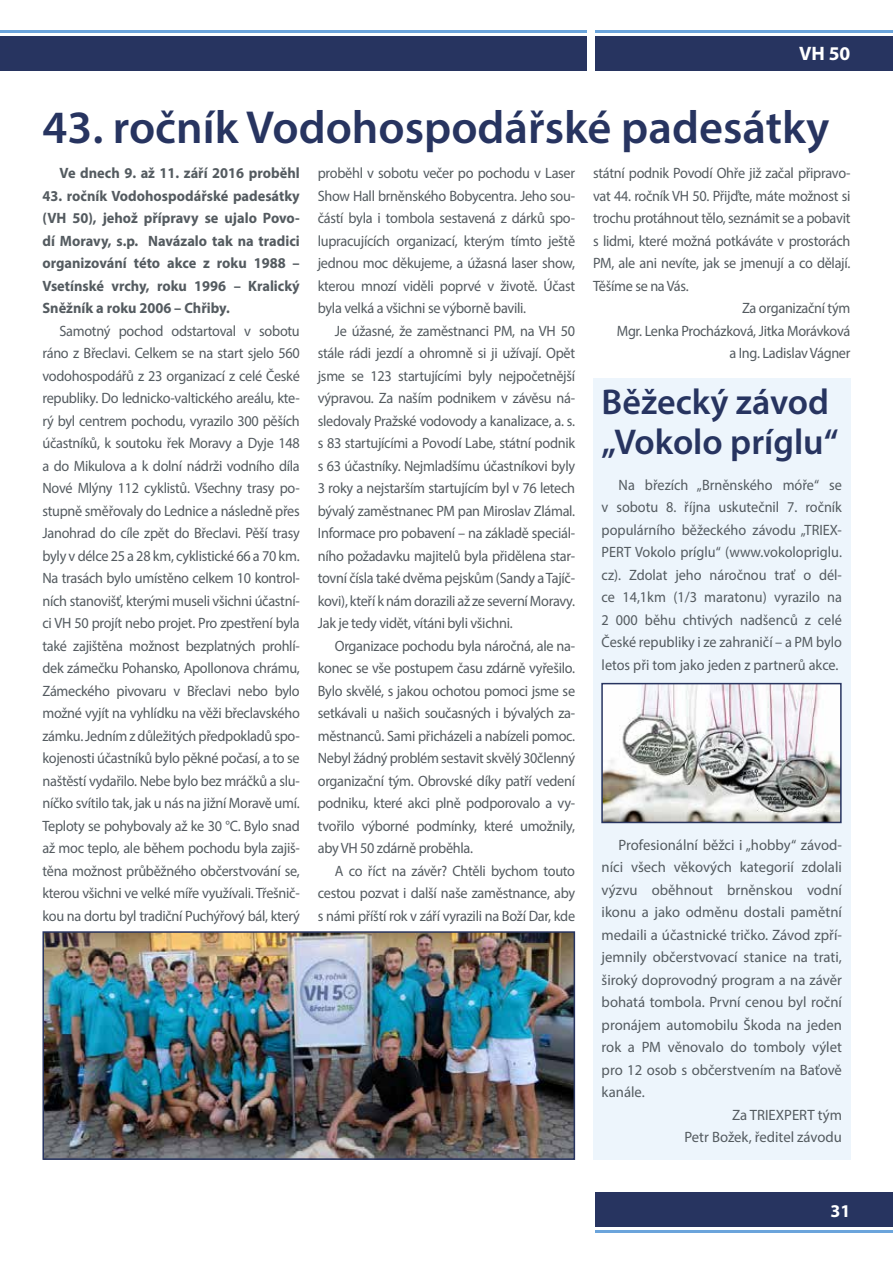
<style>
.page{position:relative;width:893px;height:1263px;background:#fff}
.page>*{position:absolute;margin:0;border:0;box-sizing:border-box;transform-origin:0 0}
.t1{font:600 46.5px "Myriad Pro";color:#273460}
.t2{font:600 36px/40.5px "Myriad Pro";color:#273460}
.t3{font:700 19.5px "Myriad Pro";color:#fff}
.t4{font:700 18px "Myriad Pro";color:#fff}
.t5{font:15px/22.5px "Myriad Pro";letter-spacing:-.02em;color:#545b60;text-align:justify;scale:.95 1}
.t6{font:15px "Myriad Pro";color:#545b60}
.t7{font:700 15px/22.5px "Myriad Pro";color:#545b60;text-align:justify;scale:.96 1}
.t8{font:15px "Myriad Pro";letter-spacing:-.02em;color:#545b60}
</style>
<div class="page">
<div style="left:0;top:36px;width:587px;height:34px;background:#273460"></div>
<hr style="left:0;top:30px;width:587px;height:3px;background:#6ba4db">
<div style="left:595px;top:36px;width:298px;height:34px;background:#273460"></div>
<hr style="left:595px;top:30px;width:298px;height:3px;background:#6ba4db">
<div style="left:595px;top:1193px;width:298px;height:34px;background:#273460"></div>
<hr style="left:595px;top:1230px;width:298px;height:3px;background:#6ba4db">
<img style="left:45px;top:934px;width:527px;height:223px">
<div style="left:42px;top:931px;width:533px;height:229px;border:2px solid #273460"></div>
<div style="left:593px;top:378px;width:257px;height:782px;background:#edf5fc"></div>
<img style="left:604px;top:686px;width:235px;height:134px">
<div style="left:601px;top:683px;width:241px;height:140px;border:2px solid #273460"></div>
<h3 class="t3" style="left:799px;top:41px;width:53px">VH 50</h3>
<h1 class="t1" style="left:42px;top:98px;width:788px">43. ročník Vodohospodářské padesátky</h1>
<p class="t7" style="left:59px;top:161px;width:252px">Ve dnech 9. až 11. září 2016 proběhl</p>
<p class="t7" style="left:42px;top:184px;width:270px">43. ročník Vodohospodářské padesátky (VH 50), jehož přípravy se ujalo Povo&shy;dí Moravy, s.p. Navázalo tak na tradici organizování této akce z roku 1988 – Vsetínské vrchy, roku 1996 – Kralický Sněžník a roku 2006 – Chřiby.</p>
<p class="t5" style="left:42px;top:319px;width:272px;text-indent:17px">Samotný pochod odstartoval v sobotu ráno z Břeclavi. Celkem se na start sjelo 560 vodohospodářů z 23 organizací z celé České republiky. Do lednicko-valtického areálu, kte&shy;rý byl centrem pochodu, vyrazilo 300 pěších účastníků, k soutoku řek Moravy a Dyje 148 a do Mikulova a k dolní nádrži vodního díla Nové Mlýny 112 cyklistů. Všechny trasy po&shy;stupně směřovaly do Lednice a následně přes Janohrad do cíle zpět do Břeclavi. Pěší trasy byly v délce 25 a 28 km, cyklistické 66 a 70 km.<br>Na trasách bylo umístěno celkem 10 kontrol&shy;ních stanovišť, kterými museli všichni účastní&shy;ci VH 50 projít nebo projet. Pro zpestření byla také zajištěna možnost bezplatných prohlí&shy;dek zámečku Pohansko, Apollonova chrámu, Zámeckého pivovaru v Břeclavi nebo bylo možné vyjít na vyhlídku na věži břeclavského zámku. Jedním z důležitých předpokladů spo&shy;kojenosti účastníků bylo pěkné počasí, a to se naštěstí vydařilo. Nebe bylo bez mráčků a slu&shy;níčko svítilo tak, jak u nás na jižní Moravě umí.<br>Teploty se pohybovaly až ke 30 °C. Bylo snad až moc teplo, ale během pochodu byla zajiš&shy;těna možnost průběžného občerstvování se, kterou všichni ve velké míře využívali. Třešnič&shy;kou na dortu byl tradiční Puchýřový bál, který</p>
<p class="t5" style="left:318px;top:162px;width:272px">proběhl v sobotu večer po pochodu v Laser Show Hall brněnského Bobycentra. Jeho sou&shy;částí byla i tombola sestavená z dárků spo&shy;lupracujících organizací, kterým tímto ještě jednou moc děkujeme, a úžasná laser show, kterou mnozí viděli poprvé v životě. Účast byla velká a všichni se výborně bavili.</p>
<p class="t5" style="left:318px;top:319px;width:272px;text-indent:17px">Je úžasné, že zaměstnanci PM, na VH 50 stále rádi jezdí a ohromně si ji užívají. Opět jsme se 123 startujícími byly nejpočetnější výpravou. Za naším podnikem v závěsu ná&shy;sledovaly Pražské vodovody a kanalizace, a. s. s 83 startujícími a Povodí Labe, státní podnik s 63 účastníky. Nejmladšímu účastníkovi byly 3 roky a nejstarším startujícím byl v 76 letech bývalý zaměstnanec PM pan Miroslav Zlámal.<br>Informace pro pobavení – na základě speciál&shy;ního požadavku majitelů byla přidělena star&shy;tovní čísla také dvěma pejskům (Sandy a Tajíč&shy;kovi), kteří k nám dorazili až ze severní Moravy.<br>Jak je tedy vidět, vítáni byli všichni.</p>
<p class="t5" style="left:318px;top:634px;width:272px;text-indent:17px">Organizace pochodu byla náročná, ale na&shy;konec se vše postupem času zdárně vyřešilo.<br>Bylo skvělé, s jakou ochotou pomoci jsme se setkávali u našich současných i bývalých za&shy;městnanců. Sami přicházeli a nabízeli pomoc.<br>Nebyl žádný problém sestavit skvělý 30členný organizační tým. Obrovské díky patří vedení podniku, které akci plně podporovalo a vy&shy;tvořilo výborné podmínky, které umožnily, aby VH 50 zdárně proběhla.</p>
<p class="t5" style="left:318px;top:859px;width:272px;text-indent:17px">A co říct na závěr? Chtěli bychom touto cestou pozvat i další naše zaměstnance, aby s námi příští rok v září vyrazili na Boží Dar, kde</p>
<p class="t5" style="left:593px;top:162px;width:272px">státní podnik Povodí Ohře již začal připravo-</p>
<p class="t5" style="left:593px;top:184px;width:272px">vat 44. ročník VH 50. Přijďte, máte možnost si</p>
<p class="t5" style="left:593px;top:207px;width:272px">trochu protáhnout tělo, seznámit se a pobavit</p>
<p class="t5" style="left:593px;top:229px;width:272px">s lidmi, které možná potkáváte v prostorách</p>
<p class="t5" style="left:593px;top:252px;width:272px">PM, ale ani nevíte, jak se jmenují a co dělají.</p>
<p class="t5" style="left:593px;top:274px;width:102px">Těšíme se na Vás.</p>
<p class="t5" style="left:742px;top:297px;width:116px">Za organizační tým</p>
<p class="t5" style="left:617px;top:319px;width:247px">Mgr. Lenka Procházková, Jitka Morávková</p>
<p class="t5" style="left:729px;top:342px;width:129px">a Ing. Ladislav Vágner</p>
<h2 class="t2" style="left:602px;top:381px;width:238px">Běžecký závod „Vokolo príglu“</h2>
<p class="t5" style="left:602px;top:473px;width:254px;text-indent:17px">Na březích „Brněnského móře“ se v sobotu 8. října uskutečnil 7. ročník populárního běžeckého závodu „TRIEX-PERT Vokolo príglu“ (www.vokolopriglu. cz). Zdolat jeho náročnou trať o dél&shy;ce 14,1km (1/3 maratonu) vyrazilo na 2 000 běhu chtivých nadšenců z celé České republiky i ze zahraničí – a PM bylo letos při tom jako jeden z partnerů akce.</p>
<p class="t6" style="left:619px;top:835px;width:225px">Profesionální běžci i „hobby“ závod-</p>
<p class="t6" style="left:602px;top:858px;width:242px">níci všech věkových kategorií zdolali</p>
<p class="t6" style="left:602px;top:880px;width:242px">výzvu oběhnout brněnskou vodní</p>
<p class="t6" style="left:602px;top:903px;width:242px">ikonu a jako odměnu dostali pamětní</p>
<p class="t6" style="left:602px;top:925px;width:242px">medaili a účastnické tričko. Závod zpří-</p>
<p class="t6" style="left:602px;top:948px;width:242px">jemnily občerstvovací stanice na trati,</p>
<p class="t6" style="left:602px;top:970px;width:242px">široký doprovodný program a na závěr</p>
<p class="t6" style="left:602px;top:993px;width:242px">bohatá tombola. První cenou byl roční</p>
<p class="t6" style="left:602px;top:1015px;width:242px">pronájem automobilu Škoda na jeden</p>
<p class="t6" style="left:602px;top:1038px;width:242px">rok a PM věnovalo do tomboly výlet</p>
<p class="t6" style="left:602px;top:1060px;width:242px">pro 12 osob s občerstvením na Baťově</p>
<p class="t8" style="left:602px;top:1083px;width:45px">kanále.</p>
<p class="t6" style="left:732px;top:1105px;width:111px">Za TRIEXPERT tým</p>
<p class="t6" style="left:684px;top:1128px;width:159px">Petr Božek, ředitel závodu</p>
<p class="t4" style="left:830px;top:1199px;width:21px">31</p>
</div>
